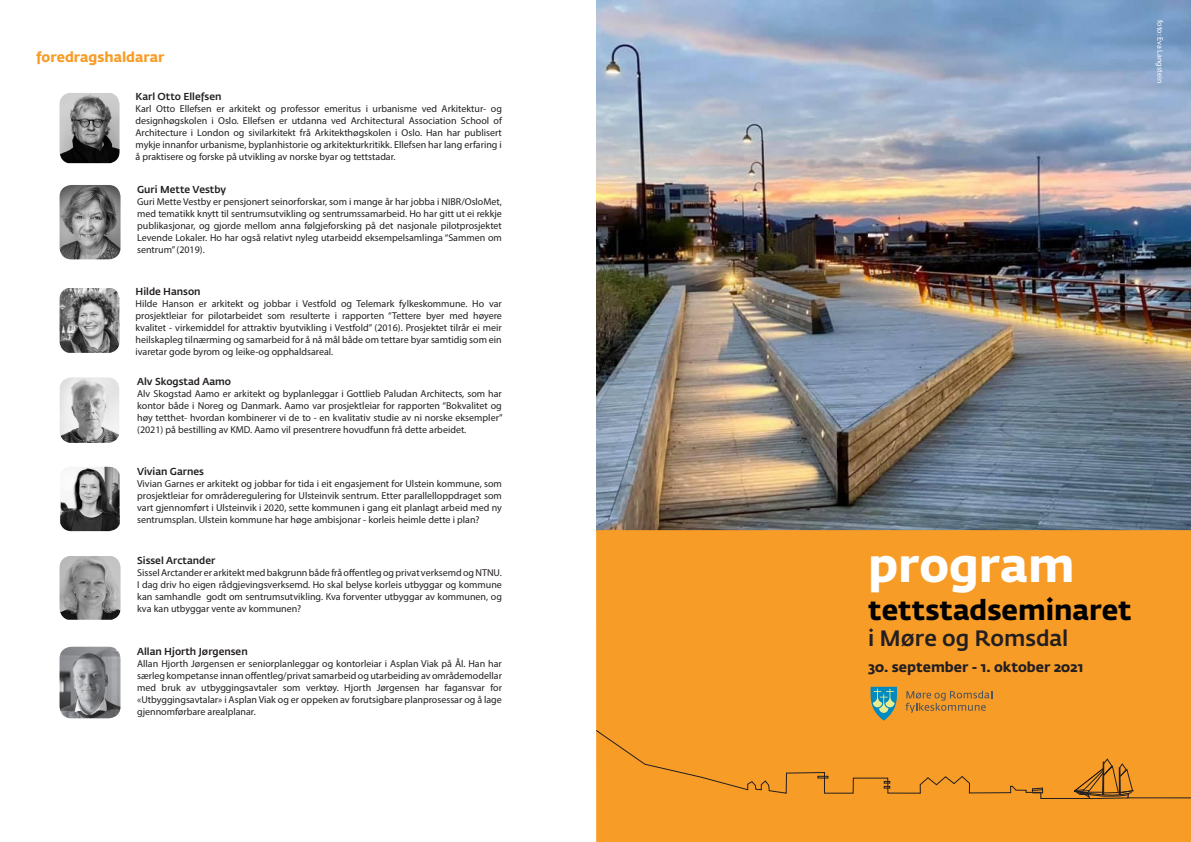
<style>
.page{position:relative;width:1191px;height:842px;background:#fff}
.page>*{position:absolute;margin:0;border:0;box-sizing:border-box;transform-origin:0 0}
.t1{font:700 47px "Fedra Sans Std";color:#fff}
.t2{font:700 28px "Fedra Sans Std";color:#000001}
.t3{font:500 22px "Fedra Sans Std";color:#231f20}
.t4{font:700 14px "Fedra Sans Std";color:#231f20}
.t5{font:700 14px "Fedra Sans Std";color:#f89c28}
.t6{font:10px/12px "Myriad Pro";color:#231f20;text-align:justify}
.t7{font:500 10px "Fedra Sans Std";color:#231f20}
.t8{font:8px "Myriad Pro";color:#fff}
</style>
<div class="page">
<img style="left:596px;top:0;width:595px;height:530px">
<div style="left:596px;top:530px;width:595px;height:312px;background:#f89c28"></div>
<svg style="left:870px;top:687px;width:27px;height:34px"></svg>
<svg style="left:905px;top:691px;width:87px;height:22px"></svg>
<img style="left:60px;top:93px;width:60px;height:70px">
<img style="left:60px;top:185px;width:60px;height:74px">
<svg style="left:596px;top:730px;width:595px;height:69px"></svg>
<svg style="left:1074px;top:759px;width:60px;height:40px"></svg>
<svg style="left:1031px;top:788px;width:12px;height:5px"></svg>
<svg style="left:817px;top:776px;width:11px;height:2px"></svg>
<svg style="left:884px;top:781px;width:6px;height:7px"></svg>
<img style="left:60px;top:377px;width:59px;height:66px">
<img style="left:60px;top:288px;width:60px;height:65px">
<img style="left:60px;top:467px;width:60px;height:64px">
<img style="left:60px;top:556px;width:61px;height:64px">
<img style="left:60px;top:647px;width:61px;height:71px">
<p class="t5" style="left:36px;top:48px;width:130px">foredragshaldarar</p>
<p class="t7" style="left:135px;top:91px;width:87px">Karl Otto Ellefsen</p>
<p class="t6" style="left:135px;top:103px;width:368px">Karl Otto Ellefsen er arkitekt og professor emeritus i urbanisme ved Arkitektur- og designhøgskolen i Oslo. Ellefsen er utdanna ved Architectural Association School of Architecture i London og sivilarkitekt frå Arkitekthøgskolen i Oslo. Han har publisert mykje innanfor urbanisme, byplanhistorie og arkitekturkritikk. Ellefsen har lang erfaring i å praktisere og forske på utvikling av norske byar og tettstadar.</p>
<p class="t7" style="left:137px;top:183px;width:91px">Guri Mette Vestby</p>
<p class="t6" style="left:137px;top:195px;width:366px">Guri Mette Vestby er pensjonert seinorforskar, som i mange år har jobba i NIBR/OsloMet, med tematikk knytt til sentrumsutvikling og sentrumssamarbeid. Ho har gitt ut ei rekkje publikasjonar, og gjorde mellom anna følgjeforsking på det nasjonale pilotprosjektet Levende Lokaler. Ho har også relativt nyleg utarbeidd eksempelsamlinga “Sammen om sentrum” (2019).</p>
<p class="t7" style="left:135px;top:286px;width:67px">Hilde Hanson</p>
<p class="t6" style="left:135px;top:298px;width:368px">Hilde Hanson er arkitekt og jobbar i Vestfold og Telemark fylkeskommune. Ho var prosjektleiar for pilotarbeidet som resulterte i rapporten “Tettere byer med høyere kvalitet - virkemiddel for attraktiv byutvikling i Vestfold” (2016). Prosjektet tilrår ei meir heilskapleg tilnærming og samarbeid for å nå mål både om tettare byar samtidig som ein ivaretar gode byrom og leike-og opphaldsareal.</p>
<p class="t7" style="left:137px;top:375px;width:95px">Alv Skogstad Aamo</p>
<p class="t6" style="left:137px;top:388px;width:367px">Alv Skogstad Aamo er arkitekt og byplanleggar i Gottlieb Paludan Architects, som har kontor både i Noreg og Danmark. Aamo var prosjektleiar for rapporten “Bokvalitet og høy tetthet- hvordan kombinerer vi de to - en kvalitativ studie av ni norske eksempler” (2021) på bestilling av KMD. Aamo vil presentrere hovudfunn frå dette arbeidet.</p>
<p class="t7" style="left:137px;top:465px;width:68px">Vivian Garnes</p>
<p class="t6" style="left:137px;top:477px;width:366px">Vivian Garnes er arkitekt og jobbar for tida i eit engasjement for Ulstein kommune, som prosjektleiar for områderegulering for Ulsteinvik sentrum. Etter parallelloppdraget som vart gjennomført i Ulsteinvik i 2020, sette kommunen i gang eit planlagt arbeid med ny sentrumsplan. Ulstein kommune har høge ambisjonar - korleis heimle dette i plan?</p>
<p class="t7" style="left:137px;top:554px;width:80px">Sissel Arctander</p>
<p class="t6" style="left:137px;top:566px;width:366px">Sissel Arctander er arkitekt med bakgrunn både frå offentleg og privat verksemd og NTNU.<br>I dag driv ho eigen rådgjevingsverksemd. Ho skal belyse korleis utbyggar og kommune kan samhandle godt om sentrumsutvikling. Kva forventer utbyggar av kommunen, og kva kan utbyggar vente av kommunen?</p>
<p class="t7" style="left:137px;top:645px;width:112px">Allan Hjorth Jørgensen</p>
<p class="t6" style="left:137px;top:657px;width:366px">Allan Hjorth Jørgensen er seniorplanleggar og kontorleiar i Asplan Viak på Ål. Han har særleg kompetanse innan offentleg/privat samarbeid og utarbeiding av områdemodellar med bruk av utbyggingsavtaler som verktøy. Hjorth Jørgensen har fagansvar for «Utbyggingsavtalar» i Asplan Viak og er oppeken av forutsigbare planprosessar og å lage gjennomførbare arealplanar.</p>
<p class="t8" style="left:1165px;top:20px;width:64px;rotate:90deg">foto: Eva Langstein</p>
<p class="t1" style="left:868px;top:535px;width:208px">program</p>
<p class="t2" style="left:868px;top:592px;width:265px">tettstadseminaret</p>
<p class="t3" style="left:868px;top:625px;width:202px">i Møre og Romsdal</p>
<p class="t4" style="left:868px;top:658px;width:217px">30. september - 1. oktober 2021</p>
</div>
